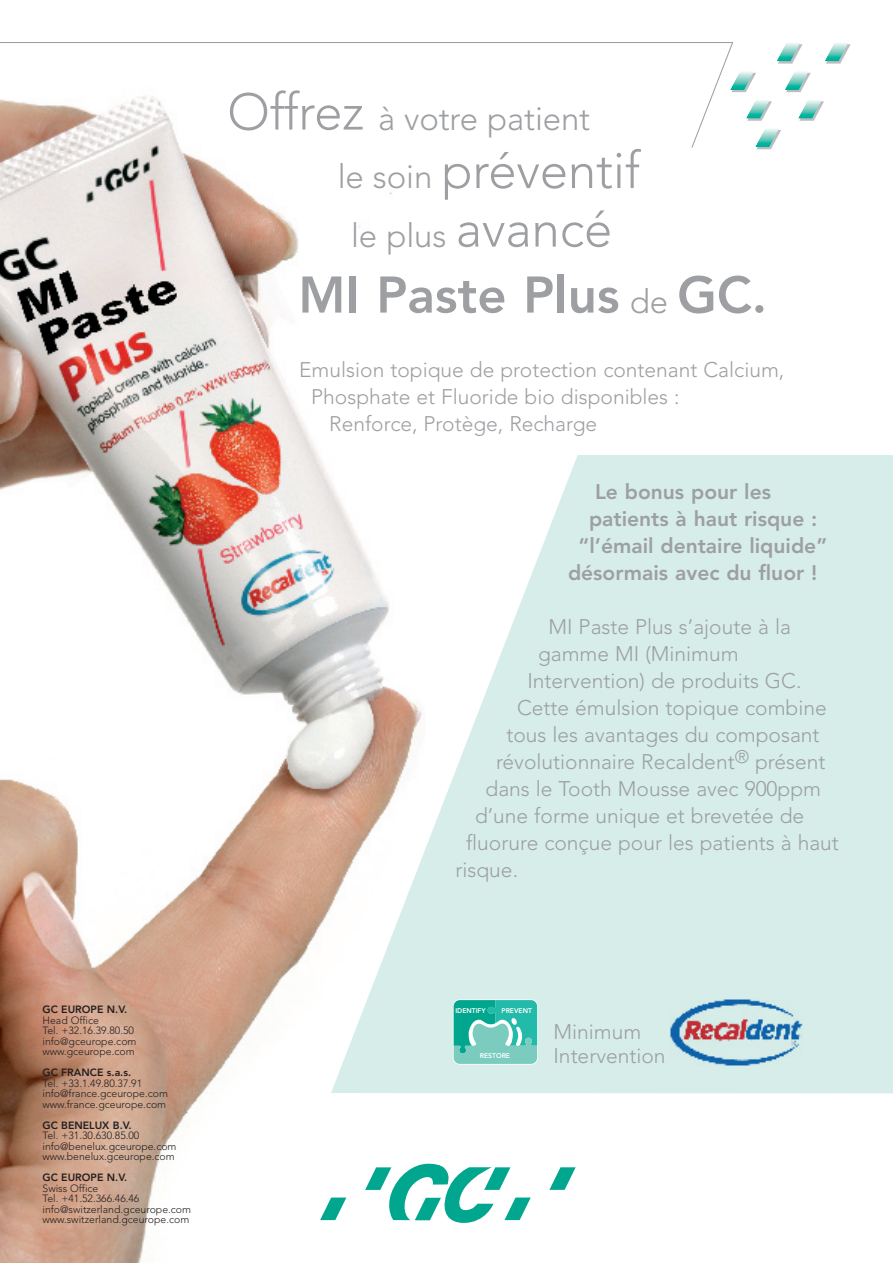
<style>
.page{position:relative;width:893px;height:1263px;background:#fff}
.page>*{position:absolute;margin:0;border:0;box-sizing:border-box;transform-origin:0 0}
.t1{font:800 51px "Avenir LT Std";color:#9d9fa2}
.t2{font:300 51px "Avenir LT Std";letter-spacing:-.005em;color:#9d9fa2}
.t3{font:300 33px "Avenir LT Std";letter-spacing:-.005em;color:#9d9fa2}
.t4{font:300 21px/24px "Avenir LT Std";color:#9d9fa2}
.t5{font:800 21px "Avenir LT Std";color:#9d9fa2}
.t6{font:300 10.5px/10.5px "Avenir LT Std";color:#231f20}
.t7{font:800 10.5px "Avenir LT Std";color:#231f20}
.t8{font:800 6.75px "Avenir LT Std";color:#fff}
.s1{font-size:51px}
.s2{font-size:33px}
.s3{font-weight:300;font-size:33px}
</style>
<div class="page">
<img style="left:0;top:96px;width:392px;height:1167px">
<svg style="left:691px;top:42px;width:160px;height:107px"></svg>
<svg style="left:549px;top:1167px;width:27px;height:23px"></svg>
<svg style="left:365px;top:1164px;width:166px;height:59px"></svg>
<svg style="left:320px;top:1197px;width:26px;height:23px"></svg>
<svg style="left:331px;top:455px;width:562px;height:638px;fill:#d6ede9"></svg>
<img style="left:670px;top:999px;width:134px;height:67px">
<hr style="left:0;top:42px;width:733px;height:1px;background:#9d9fa2">
<svg style="left:453px;top:999px;width:85px;height:66px"></svg>
<svg style="left:454px;top:1000px;width:83px;height:64px;background:#52c2b3"></svg>
<h2 class="t3" style="left:227px;top:104px;width:364px"><span class="s1">Offrez</span> à votre patient</h2>
<h1 class="t2" style="left:338px;top:148px;width:304px"><span class="s2">le soin</span> préventif</h1>
<h2 class="t3" style="left:351px;top:221px;width:263px">le plus <span class="s1">avancé</span></h2>
<h1 class="t1" style="left:298px;top:273px;width:470px">MI Paste Plus <span class="s3">de</span> GC.</h1>
<p class="t4" style="left:299px;top:359px;width:487px">Emulsion topique de protection contenant Calcium,</p>
<p class="t4" style="left:311px;top:386px;width:370px">Phosphate et Fluoride bio disponibles :</p>
<p class="t4" style="left:329px;top:413px;width:270px">Renforce, Protège, Recharge</p>
<p class="t5" style="left:595px;top:483px;width:178px">Le bonus pour les</p>
<p class="t5" style="left:589px;top:510px;width:230px">patients à haut risque :</p>
<p class="t5" style="left:578px;top:537px;width:250px">“l’émail dentaire liquide”</p>
<p class="t5" style="left:568px;top:564px;width:251px">désormais avec du fluor !</p>
<p class="t4" style="left:548px;top:617px;width:244px">MI Paste Plus s’ajoute à la</p>
<p class="t4" style="left:538px;top:644px;width:202px">gamme MI (Minimum</p>
<p class="t4" style="left:527px;top:671px;width:276px">Intervention) de produits GC.</p>
<p class="t4" style="left:517px;top:698px;width:311px">Cette émulsion topique combine</p>
<p class="t4" style="left:506px;top:725px;width:315px">tous les avantages du composant</p>
<p class="t4" style="left:496px;top:752px;width:331px">révolutionnaire Recaldent<sup>®</sup> présent</p>
<p class="t4" style="left:485px;top:779px;width:337px">dans le Tooth Mousse avec 900ppm</p>
<p class="t4" style="left:475px;top:806px;width:331px">d’une forme unique et brevetée de</p>
<p class="t4" style="left:466px;top:833px;width:374px">fluorure conçue pour les patients à haut</p>
<p class="t4" style="left:455px;top:860px;width:64px">risque.</p>
<p class="t7" style="left:43px;top:1005px;width:86px">GC EUROPE N.V.</p>
<p class="t6" style="left:43px;top:1016px;width:96px">Head Office<br>Tel. +32.16.39.80.50 info@gceurope.com www.gceurope.com</p>
<p class="t7" style="left:43px;top:1068px;width:90px">GC FRANCE s.a.s.</p>
<p class="t6" style="left:43px;top:1079px;width:127px">Tel. +33.1.49.80.37.91 info@france.gceurope.com www.france.gceurope.com</p>
<p class="t7" style="left:43px;top:1121px;width:91px">GC BENELUX B.V.</p>
<p class="t6" style="left:43px;top:1131px;width:136px">Tel. +31.30.630.85.00 info@benelux.gceurope.com www.benelux.gceurope.com</p>
<p class="t7" style="left:43px;top:1173px;width:86px">GC EUROPE N.V.</p>
<p class="t6" style="left:43px;top:1184px;width:150px">Swiss Office<br>Tel. +41.52.366.46.46 info@switzerland.gceurope.com www.switzerland.gceurope.com</p>
<p class="t8" style="left:455px;top:1008px;width:32px">IDENTIFY</p>
<p class="t8" style="left:502px;top:1008px;width:32px">PREVENT</p>
<p class="t8" style="left:480px;top:1053px;width:32px">RESTORE</p>
<p class="t4" style="left:553px;top:1022px;width:114px">Minimum<br>Intervention</p>
</div>
